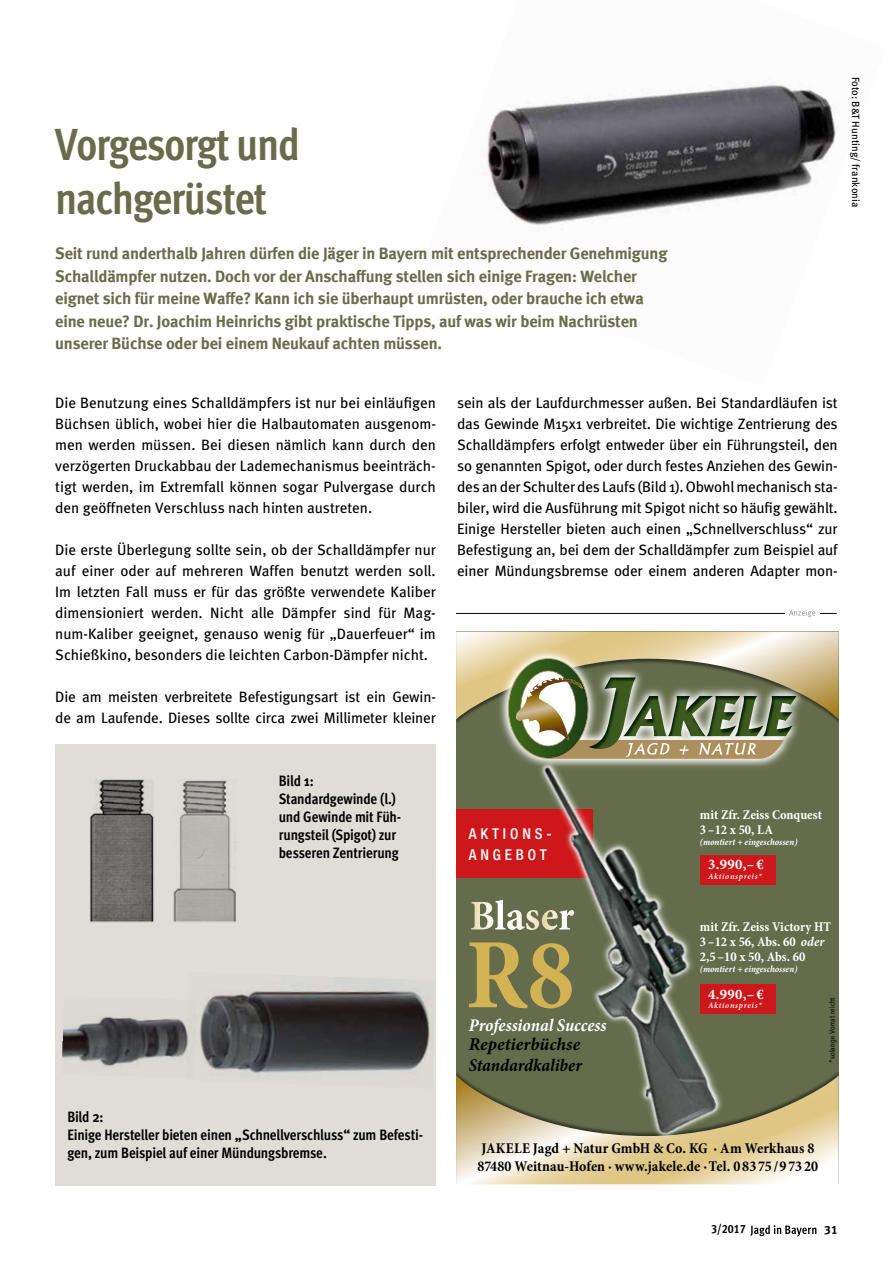
<style>
.page{position:relative;width:893px;height:1263px;background:#fff}
.page>*{position:absolute;margin:0;border:0;box-sizing:border-box;transform-origin:0 0}
.t1{font:700 condensed 100.95px "Minion Pro";color:#d2b253}
.t2{font:700 45px/54px "Meta Cond";letter-spacing:-.03em;color:#6a6b4b}
.t3{font:700 condensed 42.9px "Minion Pro";color:#fff}
.t4{font:italic 700 condensed 18px "Minion Pro";letter-spacing:-.005em;color:#fff}
.t5{font:italic 700 condensed 18px "Minion Pro";letter-spacing:-.005em;color:#000}
.t6{font:italic 700 18px "Minion Pro";letter-spacing:.005em;color:#000}
.t7{font:16.5px/22.5px "Meta Bold LF";letter-spacing:-.01em;color:#6a6b4b}
.t8{font:15px/21px "Meta";letter-spacing:-.01em;color:#000;text-align:justify}
.t9{font:700 15px/18px "Meta Cond";letter-spacing:-.01em;color:#000}
.t10{font:700 condensed 15px/18px "Minion Pro";color:#000}
.t11{font:500 condensed 15px/21px "Helvetica Neue";letter-spacing:.26em;color:#fff}
.t12{font:700 14.7px "Minion Pro";letter-spacing:.02em;color:#fff}
.t13{font:700 condensed 13.5px/15px "Minion Pro";color:#fff}
.t14{font:12px "Meta Cond Bold LF";color:#000}
.t15{font:12px "Meta Bold LF";color:#000}
.t16{font:10.5px "Meta";letter-spacing:.005em;color:#000}
.t17{font:italic 700 condensed 9.45px "Minion Pro";color:#fff}
.t18{font:italic 600 8.4px "Minion Pro";letter-spacing:.075em;color:#fff}
.t19{font:condensed 7.5px "Frutiger LT Std";letter-spacing:.02em;color:#000}
.s1{font-style:italic}
</style>
<div class="page">
<svg style="left:750px;top:1225px;width:66px;height:11px"></svg>
<img style="left:483px;top:81px;width:354px;height:150px">
<div style="left:55px;top:744px;width:381px;height:441px;background:#dfddd6"></div>
<img style="left:200px;top:978px;width:232px;height:99px">
<img style="left:62px;top:1016px;width:133px;height:51px">
<img style="left:90px;top:779px;width:146px;height:144px">
<div style="left:456px;top:631px;width:383px;height:553px;background:#656c4c"></div>
<img style="left:458px;top:759px;width:322px;height:316px">
<svg style="left:456px;top:631px;width:383px;height:128px"></svg>
<svg style="left:456px;top:1075px;width:383px;height:110px"></svg>
<hr style="left:456px;top:613px;width:381px;height:1px;background:#000">
<div style="left:785px;top:606px;width:35px;height:12px;background:#fff"></div>
<svg style="left:789px;top:610px;width:26px;height:7px"></svg>
<h2 class="t2" style="left:55px;top:117px;width:246px">Vorgesorgt und nachgerüstet</h2>
<p class="t7" style="left:55px;top:242px;width:614px">Seit rund anderthalb Jahren dürfen die Jäger in Bayern mit entsprechender Genehmigung Schalldämpfer nutzen. Doch vor der Anschaffung stellen sich einige Fragen: Welcher eignet sich für meine Waffe? Kann ich sie überhaupt umrüsten, oder brauche ich etwa eine neue? Dr. Joachim Heinrichs gibt praktische Tipps, auf was wir beim Nachrüsten unserer Büchse oder bei einem Neukauf achten müssen.</p>
<p class="t16" style="left:862px;top:77px;width:132px;rotate:90deg">Foto: B&amp;T Hunting/ frankonia</p>
<p class="t8" style="left:55px;top:392px;width:382px">Die Benutzung eines Schalldämpfers ist nur bei einläufigen Büchsen üblich, wobei hier die Halbautomaten ausgenom&shy;men werden müssen. Bei diesen nämlich kann durch den verzögerten Druckabbau der Lademechanismus beeinträch&shy;tigt werden, im Extremfall können sogar Pulvergase durch den geöffneten Verschluss nach hinten austreten.</p>
<p class="t8" style="left:55px;top:539px;width:382px">Die erste Überlegung sollte sein, ob der Schalldämpfer nur auf einer oder auf mehreren Waffen benutzt werden soll.<br>Im letzten Fall muss er für das größte verwendete Kaliber dimensioniert werden. Nicht alle Dämpfer sind für Mag&shy;num-Kaliber geeignet, genauso wenig für „Dauerfeuer“ im Schießkino, besonders die leichten Carbon-Dämpfer nicht.</p>
<p class="t8" style="left:55px;top:686px;width:382px">Die am meisten verbreitete Befestigungsart ist ein Gewin&shy;de am Laufende. Dieses sollte circa zwei Millimeter kleiner</p>
<p class="t8" style="left:457px;top:392px;width:382px">sein als der Laufdurchmesser außen. Bei Standardläufen ist das Gewinde M15x1 verbreitet. Die wichtige Zentrierung des Schalldämpfers erfolgt entweder über ein Führungsteil, den so genannten Spigot, oder durch festes Anziehen des Gewin&shy;des an der Schulter des Laufs (Bild 1). Obwohl mechanisch sta&shy;biler, wird die Ausführung mit Spigot nicht so häufig gewählt.<br>Einige Hersteller bieten auch einen „Schnellverschluss“ zur Befestigung an, bei dem der Schalldämpfer zum Beispiel auf einer Mündungsbremse oder einem anderen Adapter mon-</p>
<p class="t9" style="left:279px;top:772px;width:124px">Bild 1:<br>Standardgewinde (l.) und Gewinde mit Füh&shy;rungsteil (Spigot) zur besseren Zentrierung</p>
<p class="t9" style="left:67px;top:1108px;width:357px">Bild 2:<br>Einige Hersteller bieten einen „Schnellverschluss“ zum Befesti&shy;gen, zum Beispiel auf einer Mündungsbremse.</p>
<p class="t11" style="left:469px;top:822px;width:85px">AKTIONS-<br>ANGEBOT</p>
<h3 class="t3" style="left:470px;top:886px;width:106px">Blaser</h3>
<h1 class="t1" style="left:466px;top:905px;width:110px">R8</h1>
<p class="t4" style="left:469px;top:1012px;width:139px">Professional Success</p>
<p class="t6" style="left:469px;top:1031px;width:113px">Repetierbüchse</p>
<p class="t5" style="left:469px;top:1053px;width:115px">Standardkaliber</p>
<p class="t13" style="left:700px;top:807px;width:124px">mit Zfr. Zeiss Conquest<br>3–12 x 50, LA</p>
<p class="t17" style="left:700px;top:835px;width:99px">(montiert + eingeschossen)</p>
<p class="t12" style="left:708px;top:854px;width:57px">3.990,– €</p>
<p class="t18" style="left:708px;top:870px;width:55px">Aktionspreis*</p>
<p class="t13" style="left:700px;top:919px;width:133px">mit Zfr. Zeiss Victory HT<br>3–12 x 56, Abs. 60 <span class="s1">oder<br></span>2,5–10 x 50, Abs. 60</p>
<p class="t17" style="left:700px;top:962px;width:99px">(montiert + eingeschossen)</p>
<p class="t12" style="left:708px;top:983px;width:57px">4.990,– €</p>
<p class="t18" style="left:708px;top:999px;width:55px">Aktionspreis*</p>
<p class="t19" style="left:828px;top:1062px;width:67px;rotate:-90deg">*solange Vorrat reicht</p>
<p class="t10" style="left:477px;top:1139px;width:342px">JAKELE Jagd + Natur GmbH &amp; Co. KG · Am Werkhaus 8<br>87480 Weitnau-Hofen · www.jakele.de · Tel. 0 83 75 /9 73 20</p>
<p class="t14" style="left:711px;top:1222px;width:36px">3/2017</p>
<p class="t15" style="left:824px;top:1222px;width:15px">31</p>
</div>
